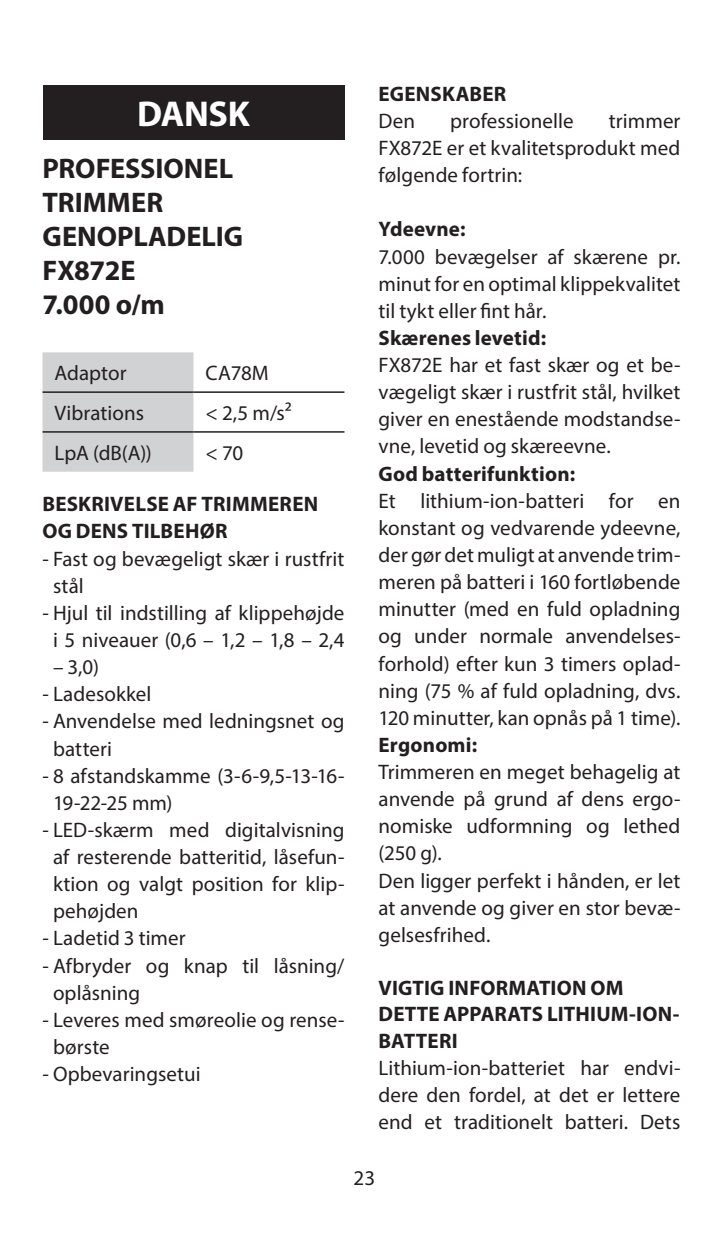
<style>
.page{position:relative;width:723px;height:1234px;background:#fff}
.page>*{position:absolute;margin:0;border:0;box-sizing:border-box;transform-origin:0 0}
.t1{font:700 36px "Myriad Pro";letter-spacing:-.01em;color:#fff}
.t2{font:700 28.5px/34.2px "Myriad Pro";color:#231f20}
.t3{font:21px/27px "Myriad Pro";letter-spacing:.005em;color:#231f20}
.t4{font:700 21px/26.4px "Myriad Pro";letter-spacing:.01em;color:#231f20}
</style>
<div class="page">
<div style="left:43px;top:352px;width:150px;height:119px;background:#d1d2d4"></div>
<hr style="left:43px;top:391px;width:150px;height:2px;background:#231f20">
<hr style="left:193px;top:391px;width:151px;height:2px;background:#231f20">
<hr style="left:43px;top:431px;width:150px;height:1px;background:#231f20">
<hr style="left:193px;top:431px;width:151px;height:1px;background:#231f20">
<div style="left:43px;top:85px;width:301px;height:54px;background:#231f20"></div>
<h1 class="t1" style="left:137px;top:90px;width:114px">DANSK</h1>
<h2 class="t2" style="left:43px;top:150px;width:202px">PROFESSIONEL<br>TRIMMER<br>GENOPLADELIG<br>FX872E<br>7.000 o/m</h2>
<p class="t3" style="left:55px;top:359px;width:74px">Adaptor</p>
<p class="t3" style="left:205px;top:359px;width:65px">CA78M</p>
<p class="t3" style="left:55px;top:399px;width:91px">Vibrations</p>
<p class="t3" style="left:205px;top:399px;width:88px">&lt; 2,5 m/s²</p>
<p class="t3" style="left:55px;top:438px;width:99px">LpA (dB(A))</p>
<p class="t3" style="left:205px;top:438px;width:39px">&lt; 70</p>
<p class="t4" style="left:43px;top:490px;width:277px">BESKRIVELSE AF TRIMMEREN<br>OG DENS TILBEHØR</p>
<p class="t3" style="left:53px;top:544px;width:293px;text-indent:-10px">- Fast og bevægeligt skær i rustfrit stål</p>
<p class="t3" style="left:43px;top:599px;width:303px;text-align:center">- Hjul til indstilling af klippehøjde i 5 niveauer (0,6 – 1,2 – 1,8 – 2,4</p>
<p class="t3" style="left:53px;top:653px;width:48px">– 3,0)</p>
<p class="t3" style="left:43px;top:680px;width:111px">- Ladesokkel</p>
<p class="t3" style="left:53px;top:707px;width:293px;text-indent:-10px">- Anvendelse med ledningsnet og batteri</p>
<p class="t3" style="left:53px;top:761px;width:293px;text-indent:-10px">- 8 afstandskamme (3-6-9,5-13-16-<br>19-22-25 mm)</p>
<p class="t3" style="left:53px;top:815px;width:293px;text-align:justify;text-indent:-10px">- LED-skærm med digitalvisning af resterende batteritid, låsefun&shy;ktion og valgt position for klip&shy;pehøjden</p>
<p class="t3" style="left:43px;top:924px;width:145px">- Ladetid 3 timer</p>
<p class="t3" style="left:53px;top:951px;width:293px;text-indent:-10px">- Afbryder og knap til låsning/ oplåsning</p>
<p class="t3" style="left:53px;top:1005px;width:293px;text-indent:-10px">- Leveres med smøreolie og rense&shy;børste</p>
<p class="t3" style="left:43px;top:1059px;width:160px">- Opbevaringsetui</p>
<p class="t4" style="left:378px;top:80px;width:129px">EGENSKABER</p>
<p class="t3" style="left:378px;top:107px;width:38px">Den</p>
<p class="t3" style="left:450px;top:107px;width:125px">professionelle</p>
<p class="t3" style="left:378px;top:107px;width:303px;text-align:justify;text-indent:230px">trimmer FX872E er et kvalitetsprodukt med følgende fortrin:</p>
<p class="t4" style="left:378px;top:215px;width:88px">Ydeevne:</p>
<p class="t3" style="left:378px;top:242px;width:303px;text-align:justify">7.000 bevægelser af skærene pr. minut for en optimal klippekvalitet til tykt eller fint hår.</p>
<p class="t4" style="left:378px;top:324px;width:169px">Skærenes levetid:</p>
<p class="t3" style="left:378px;top:351px;width:303px;text-align:justify">FX872E har et fast skær og et be&shy;vægeligt skær i rustfrit stål, hvilket giver en enestående modstandse&shy;vne, levetid og skæreevne.</p>
<p class="t4" style="left:378px;top:459px;width:198px">God batterifunktion:</p>
<p class="t3" style="left:378px;top:486px;width:303px;text-align:justify">Et lithium-ion-batteri for en konstant og vedvarende ydeevne, der gør det muligt at anvende trim&shy;meren på batteri i 160 fortløbende minutter (med en fuld opladning og under normale anvendelses&shy;forhold) efter kun 3 timers oplad&shy;ning (75 % af fuld opladning, dvs.<br>120 minutter, kan opnås på 1 time).</p>
<p class="t4" style="left:378px;top:730px;width:100px">Ergonomi:</p>
<p class="t3" style="left:378px;top:758px;width:303px">Trimmeren en meget behagelig at anvende på grund af dens ergo&shy;nomiske udformning og lethed (250 g).<br>Den ligger perfekt i hånden, er let at anvende og giver en stor bevæ&shy;gelsesfrihed.</p>
<p class="t4" style="left:378px;top:973px;width:302px">VIGTIG INFORMATION OM<br>DETTE APPARATS LITHIUM-ION-<br>BATTERI</p>
<p class="t3" style="left:378px;top:1053px;width:303px;text-align:justify">Lithium-ion-batteriet har endvi&shy;dere den fordel, at det er lettere end et traditionelt batteri. Dets</p>
<p class="t3" style="left:353px;top:1163px;width:23px">23</p>
</div>
